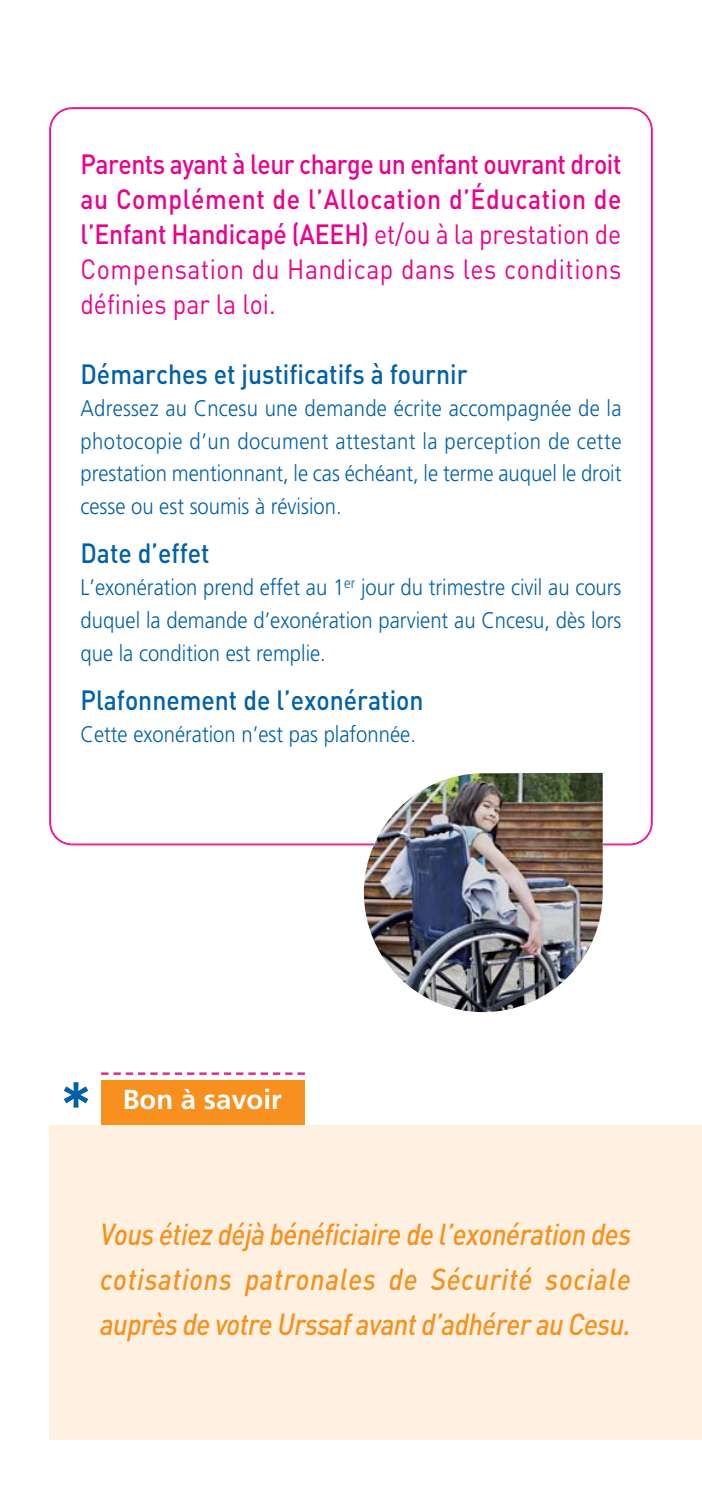
<style>
.page{position:relative;width:702px;height:1489px;background:#fff}
.page>*{position:absolute;margin:0;border:0;box-sizing:border-box;transform-origin:0 0}
.t1{font:500 67.5px "DINOT";color:#0060a9}
.t2{font:italic 500 30px/45px "DINOT";letter-spacing:-.02em;color:#f7901e;text-align:justify;scale:.9 1}
.t3{font:500 27.5px/35px "DINOT";letter-spacing:.025em;color:#ec008c;text-align:justify;scale:.9 1}
.t4{font:500 27.5px "DINOT";color:#0060a9;scale:.9 1}
.t5{font:700 27.5px "Frutiger LT Std";color:#fff}
.t6{font:300 22.5px/32.5px "Frutiger LT Std";color:#0060a9;text-align:justify;scale:.9 1}
.s1{font-weight:400}
</style>
<div class="page">
<svg style="left:50px;top:108px;width:602px;height:736px"></svg>
<div style="left:50px;top:1125px;width:652px;height:314px;background:#fff1e1"></div>
<svg style="left:101px;top:1072px;width:204px;height:2px"></svg>
<div style="left:101px;top:1080px;width:203px;height:44px;background:#f7901e"></div>
<img style="left:364px;top:772px;width:238px;height:240px">
<p class="t3" style="left:80px;top:150px;width:602px">Parents ayant à leur charge un enfant ouvrant droit au Complément de l’Allocation d’Éducation de l’Enfant Handicapé (AEEH) <span class="s1">et/ou à la prestation de Compensation du Handicap dans les conditions définies par la loi.</span></p>
<p class="t4" style="left:80px;top:364px;width:431px">Démarches et justificatifs à fournir</p>
<p class="t6" style="left:80px;top:394px;width:602px">Adressez au Cncesu une demande écrite accompagnée de la photocopie d’un document attestant la perception de cette prestation mentionnant, le cas échéant, le terme auquel le droit cesse ou est soumis à révision.</p>
<p class="t4" style="left:80px;top:543px;width:145px">Date d’effet</p>
<p class="t6" style="left:80px;top:573px;width:602px">L’exonération prend effet au 1<sup>er</sup> jour du trimestre civil au cours duquel la demande d’exonération parvient au Cncesu, dès lors que la condition est remplie.</p>
<p class="t4" style="left:80px;top:690px;width:382px">Plafonnement de l’exonération</p>
<p class="t6" style="left:80px;top:720px;width:374px">Cette exonération n’est pas plafonnée.</p>
<h1 class="t1" style="left:60px;top:1082px;width:34px">*</h1>
<p class="t5" style="left:123px;top:1083px;width:160px">Bon à savoir</p>
<h2 class="t2" style="left:100px;top:1212px;width:591px">Vous étiez déjà bénéficiaire de l’exonération des cotisations patronales de Sécurité sociale auprès de votre Urssaf avant d’adhérer au Cesu.</h2>
</div>
